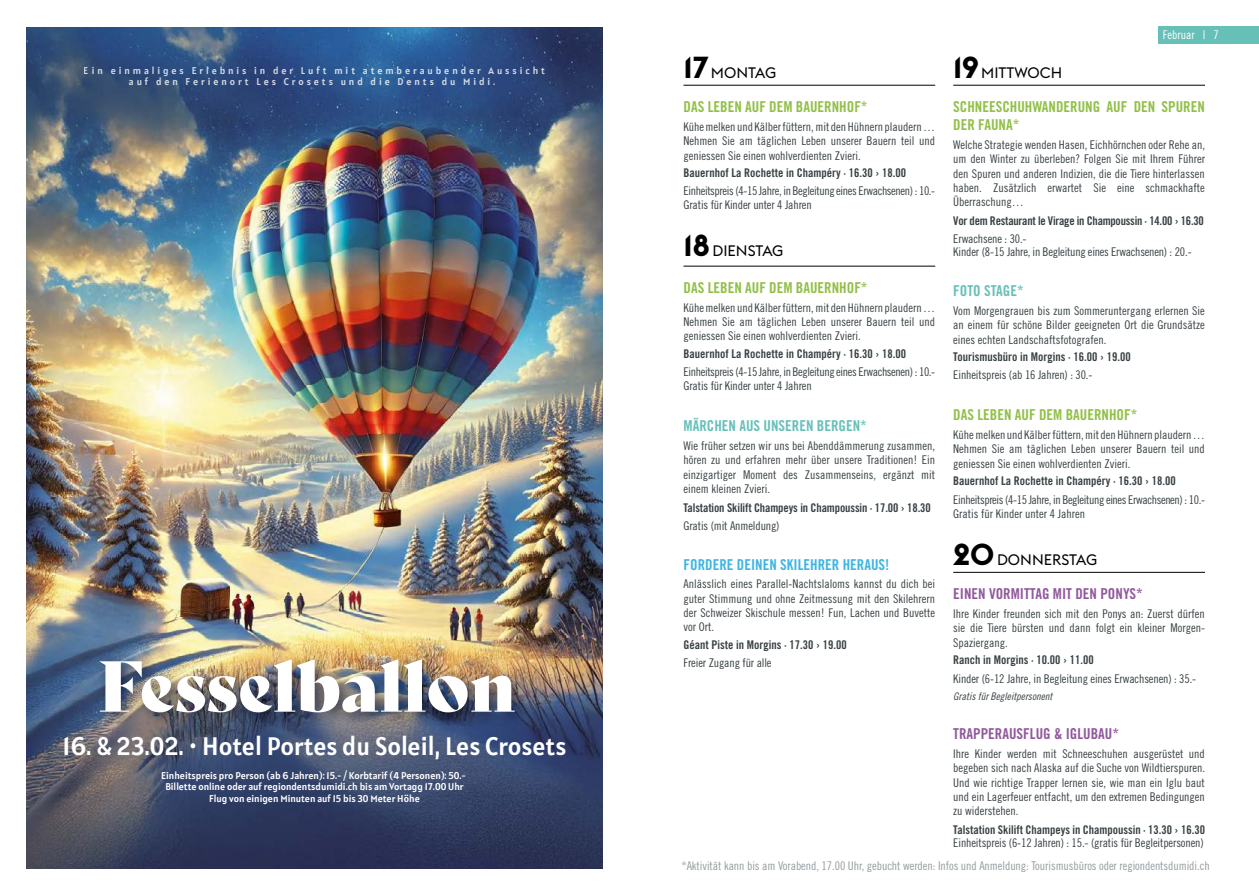
<style>
.page{position:relative;width:1259px;height:893px;background:#fff}
.page>*{position:absolute;margin:0;border:0;box-sizing:border-box;transform-origin:0 0}
.t1{font:69.9px "Bely Display";color:#fff}
.t2{font:25.2px "Alatsi";color:#fff}
.t3{font:15px/18px "Trade Gothic LT Std Bd Cn 20";color:#92bf48}
.t4{font:15px "Trade Gothic LT Std Bd Cn 20";color:#91599c}
.t5{font:15px "Euclid Flex";color:#000}
.t6{font:15px "Trade Gothic LT Std Bd Cn 20";color:#67c0b8}
.t7{font:15px "Trade Gothic LT Std Bd Cn 20";color:#3eb5e3}
.t8{font:12px/14.4px "Trade Gothic LT Std Cn 18";color:#384144;text-align:justify}
.t9{font:12px "Trade Gothic LT Std Bd Cn 20";color:#384144}
.t10{font:12px/14.4px "Trade Gothic LT Std Cn 18";letter-spacing:-.03em;color:#384144}
.t11{font:12px "Trade Gothic LT Std Cn 18";letter-spacing:-.005em;color:#959c9f}
.t12{font:12px/13.5px "Trade Gothic LT Std Cn 18";letter-spacing:-.02em;color:#384144}
.t13{font:12px "Trade Gothic LT Std Bd Cn 20";letter-spacing:-.02em;color:#384144}
.t14{font:12px "Trade Gothic LT Std Cn 18";color:#fff}
.t15{font:10.5px "Trade Gothic LT Std Cn 18 Obl";color:#384144}
.t16{font:9.75px/11.7px "Alatsi";color:#fff;text-align:center}
.t17{font:9.75px/11.7px "Alatsi";letter-spacing:.3em;color:#fff;text-align:center}
.s1{font-weight:700;font-size:30px}
</style>
<div class="page">
<div style="left:1158px;top:26px;width:101px;height:17px;background:#67c0b8"></div>
<img style="left:27px;top:27px;width:576px;height:841px">
<img style="left:85px;top:637px;width:469px;height:117px">
<hr style="left:683px;top:85px;width:252px;height:1px;background:#000">
<hr style="left:683px;top:266px;width:252px;height:1px;background:#000">
<hr style="left:953px;top:85px;width:252px;height:1px;background:#000">
<hr style="left:953px;top:572px;width:252px;height:1px;background:#000">
<svg style="left:191px;top:744px;width:4px;height:5px"></svg>
<p class="t17" style="left:84px;top:63px;width:463px">Ein einmaliges Erlebnis in der Luft mit atemberaubender Aussicht auf den Ferienort Les Crosets und die Dents du Midi.</p>
<h1 class="t1" style="left:98px;top:630px;width:420px">Fesselballon</h1>
<h2 class="t2" style="left:63px;top:725px;width:505px">16. &amp; 23.02. Hotel Portes du Soleil, Les Crosets</h2>
<p class="t16" style="left:161px;top:768px;width:306px">Einheitspreis pro Person (ab 6 Jahren): 15.- / Korbtarif (4 Personen): 50.-<br>Billette online oder auf regiondentsdumidi.ch bis am Vortagg 17.00 Uhr<br>Flug von einigen Minuten auf 15 bis 30 Meter Höhe</p>
<p class="t5" style="left:683px;top:64px;width:94px"><span class="s1">17</span> MONTAG</p>
<p class="t3" style="left:683px;top:98px;width:186px">DAS LEBEN AUF DEM BAUERNHOF*</p>
<p class="t8" style="left:683px;top:119px;width:253px">Kühe melken und Kälber füttern, mit den Hühnern plaudern … Nehmen Sie am täglichen Leben unserer Bauern teil und geniessen Sie einen wohlverdienten Zvieri.</p>
<p class="t9" style="left:683px;top:166px;width:224px">Bauernhof La Rochette in Champéry · 16.30 › 18.00</p>
<p class="t10" style="left:683px;top:183px;width:253px">Einheitspreis (4-15 Jahre, in Begleitung eines Erwachsenen) : 10.-<br>Gratis für Kinder unter 4 Jahren</p>
<p class="t5" style="left:683px;top:242px;width:101px"><span class="s1">18</span> DIENSTAG</p>
<p class="t3" style="left:683px;top:279px;width:186px">DAS LEBEN AUF DEM BAUERNHOF*</p>
<p class="t8" style="left:683px;top:300px;width:253px">Kühe melken und Kälber füttern, mit den Hühnern plaudern … Nehmen Sie am täglichen Leben unserer Bauern teil und geniessen Sie einen wohlverdienten Zvieri.</p>
<p class="t9" style="left:683px;top:347px;width:224px">Bauernhof La Rochette in Champéry · 16.30 › 18.00</p>
<p class="t10" style="left:683px;top:364px;width:253px">Einheitspreis (4-15 Jahre, in Begleitung eines Erwachsenen) : 10.-<br>Gratis für Kinder unter 4 Jahren</p>
<p class="t6" style="left:683px;top:417px;width:185px">MÄRCHEN AUS UNSEREN BERGEN*</p>
<p class="t8" style="left:683px;top:438px;width:253px">Wie früher setzen wir uns bei Abenddämmerung zusammen, hören zu und erfahren mehr über unsere Traditionen! Ein einzigartiger Moment des Zusammenseins, ergänzt mit einem kleinen Zvieri.</p>
<p class="t9" style="left:683px;top:500px;width:249px">Talstation Skilift Champeys in Champoussin · 17.00 › 18.30</p>
<p class="t8" style="left:683px;top:518px;width:98px">Gratis (mit Anmeldung)</p>
<p class="t7" style="left:683px;top:555px;width:207px">FORDERE DEINEN SKILEHRER HERAUS!</p>
<p class="t8" style="left:683px;top:577px;width:253px">Anlässlich eines Parallel-Nachtslaloms kannst du dich bei guter Stimmung und ohne Zeitmessung mit den Skilehrern der Schweizer Skischule messen! Fun, Lachen und Buvette vor Ort.</p>
<p class="t9" style="left:683px;top:638px;width:165px">Géant Piste in Morgins · 17.30 › 19.00</p>
<p class="t8" style="left:683px;top:655px;width:90px">Freier Zugang für alle</p>
<p class="t14" style="left:1162px;top:28px;width:57px">Februar | 7</p>
<p class="t5" style="left:953px;top:64px;width:110px"><span class="s1">19</span> MITTWOCH</p>
<p class="t3" style="left:953px;top:98px;width:253px">SCHNEESCHUHWANDERUNG AUF DEN SPUREN<br>DER FAUNA*</p>
<p class="t8" style="left:953px;top:137px;width:253px">Welche Strategie wenden Hasen, Eichhörnchen oder Rehe an, um den Winter zu überleben? Folgen Sie mit Ihrem Führer den Spuren und anderen Indizien, die die Tiere hinterlassen haben. Zusätzlich erwartet Sie eine schmackhafte Überraschung…</p>
<p class="t13" style="left:953px;top:213px;width:252px">Vor dem Restaurant le Virage in Champoussin · 14.00 › 16.30</p>
<p class="t12" style="left:953px;top:232px;width:240px">Erwachsene : 30.-<br>Kinder (8-15 Jahre, in Begleitung eines Erwachsenen) : 20.-</p>
<p class="t6" style="left:953px;top:282px;width:72px">FOTO STAGE*</p>
<p class="t8" style="left:953px;top:303px;width:253px">Vom Morgengrauen bis zum Sommeruntergang erlernen Sie an einem für schöne Bilder geeigneten Ort die Grundsätze eines echten Landschaftsfotografen.</p>
<p class="t9" style="left:953px;top:350px;width:179px">Tourismusbüro in Morgins · 16.00 › 19.00</p>
<p class="t8" style="left:953px;top:368px;width:141px">Einheitspreis (ab 16 Jahren) : 30.-</p>
<p class="t3" style="left:953px;top:406px;width:186px">DAS LEBEN AUF DEM BAUERNHOF*</p>
<p class="t8" style="left:953px;top:427px;width:253px">Kühe melken und Kälber füttern, mit den Hühnern plaudern … Nehmen Sie am täglichen Leben unserer Bauern teil und geniessen Sie einen wohlverdienten Zvieri.</p>
<p class="t9" style="left:953px;top:474px;width:224px">Bauernhof La Rochette in Champéry · 16.30 › 18.00</p>
<p class="t10" style="left:953px;top:492px;width:253px">Einheitspreis (4-15 Jahre, in Begleitung eines Erwachsenen) : 10.-<br>Gratis für Kinder unter 4 Jahren</p>
<p class="t5" style="left:953px;top:551px;width:145px"><span class="s1">20</span> DONNERSTAG</p>
<p class="t4" style="left:953px;top:585px;width:191px">EINEN VORMITTAG MIT DEN PONYS*</p>
<p class="t8" style="left:953px;top:606px;width:253px">Ihre Kinder freunden sich mit den Ponys an: Zuerst dürfen sie die Tiere bürsten und dann folgt ein kleiner Morgen-Spaziergang.</p>
<p class="t9" style="left:953px;top:653px;width:142px">Ranch in Morgins · 10.00 › 11.00</p>
<p class="t8" style="left:953px;top:671px;width:244px">Kinder (6-12 Jahre, in Begleitung eines Erwachsenen) : 35.-</p>
<p class="t15" style="left:953px;top:690px;width:101px">Gratis für Begleitpersonent</p>
<p class="t4" style="left:953px;top:725px;width:167px">TRAPPERAUSFLUG &amp; IGLUBAU*</p>
<p class="t8" style="left:953px;top:746px;width:253px">Ihre Kinder werden mit Schneeschuhen ausgerüstet und begeben sich nach Alaska auf die Suche von Wildtierspuren.<br>Und wie richtige Trapper lernen sie, wie man ein Iglu baut und ein Lagerfeuer entfacht, um den extremen Bedingungen zu widerstehen.</p>
<p class="t9" style="left:953px;top:822px;width:253px">Talstation Skilift Champeys in Champoussin · 13.30 › 16.30</p>
<p class="t8" style="left:953px;top:836px;width:252px">Einheitspreis (6-12 Jahren) : 15.- (gratis für Begleitpersonen)</p>
<p class="t11" style="left:681px;top:859px;width:530px">*Aktivität kann bis am Vorabend, 17.00 Uhr, gebucht werden: Infos und Anmeldung: Tourismusbüros oder regiondentsdumidi.ch</p>
</div>
